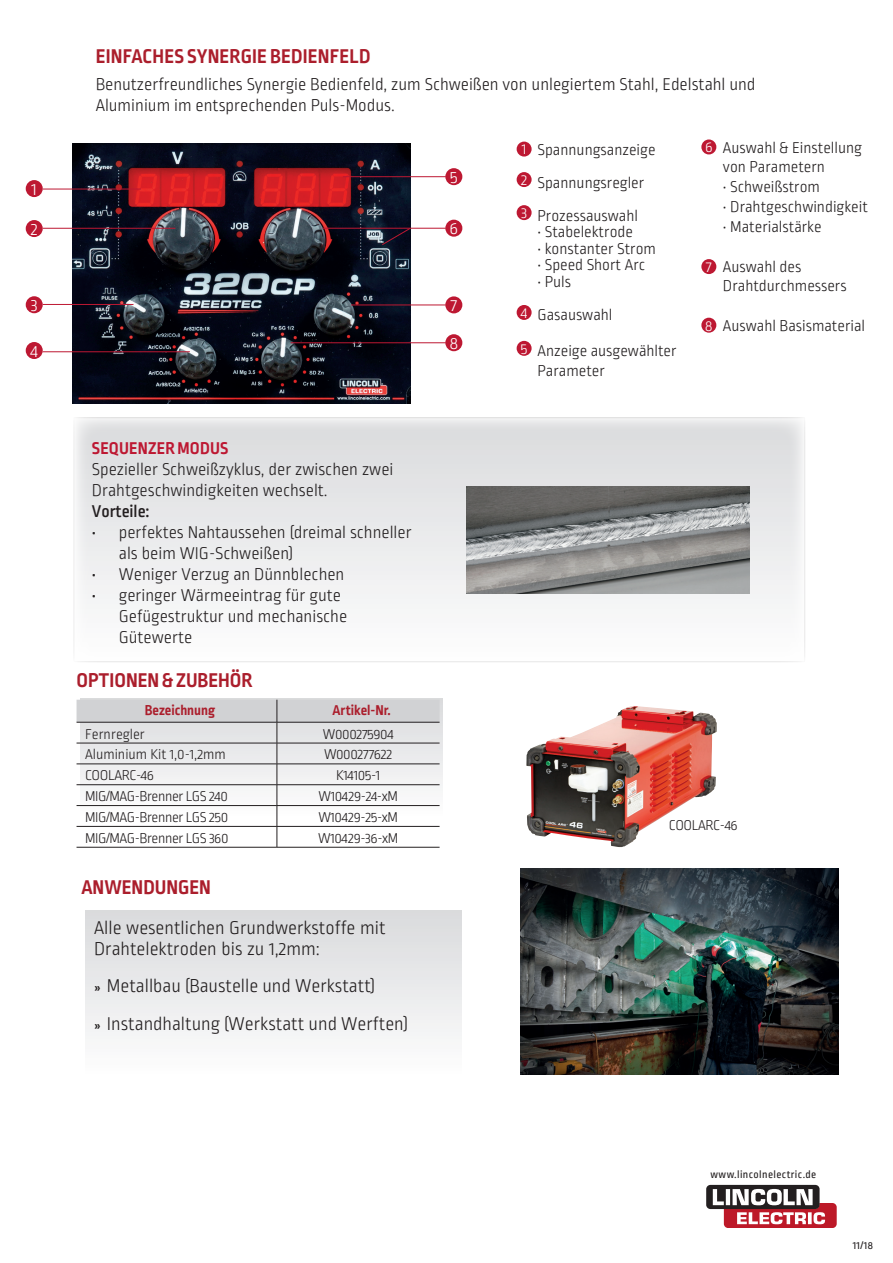
<style>
.page{position:relative;width:893px;height:1263px;background:#fff}
.page>*{position:absolute;margin:0;border:0;box-sizing:border-box;transform-origin:0 0}
.t1{font:700 21px "Ropa Sans Pro";color:#ab1e2c}
._11-Section_Options{font:300 19.5px/21px "Ropa Sans Pro";color:#231f20}
.t2{font:300 18px/21px "Ropa Sans Pro";color:#231f20}
.t3{font:700 18px "Ropa Sans Pro";letter-spacing:.01em;color:#bd1832}
.t4{font:500 18px "Ropa Sans Pro";color:#231f20}
.t5{font:300 18px "Ropa Sans Pro";color:#fff}
.t6{font:300 16.5px/19.8px "Ropa Sans Pro";color:#231f20}
.t7{font:300 15.9px "Ropa Sans Pro";color:#fff}
._04-Main_Text{font:300 15px "Ropa Sans Pro";letter-spacing:-.025em;color:#231f20}
._04-Main_Text-2{font:300 15px "Ropa Sans Pro";color:#231f20}
.t8{font:700 15px "Ropa Sans Pro";color:#ab1e2c}
._11-Section_Options-2{font:300 15px "Ropa Sans Pro";letter-spacing:-.025em;color:#231f20}
.pagina{font:11.25px "Ropa Sans Pro";letter-spacing:.035em;color:#231f20}
.s1{font-weight:400}
.s2{font-weight:500;font-size:13.5px}
</style>
<div class="page">
<svg style="left:706px;top:1184px;width:131px;height:43px"></svg>
<div style="left:445px;top:296px;width:17px;height:17px;background:#bd1832;border-radius:50%"></div>
<img style="left:72px;top:143px;width:338px;height:260px">
<hr style="left:43px;top:189px;width:98px;height:1px;background:#bd1832">
<hr style="left:43px;top:228px;width:132px;height:1px;background:#bd1832">
<hr style="left:43px;top:304px;width:90px;height:1px;background:#bd1832">
<hr style="left:351px;top:305px;width:95px;height:1px;background:#bd1832">
<div style="left:26px;top:180px;width:17px;height:17px;background:#bd1832;border-radius:50%"></div>
<div style="left:26px;top:220px;width:17px;height:17px;background:#bd1832;border-radius:50%"></div>
<div style="left:26px;top:296px;width:17px;height:17px;background:#bd1832;border-radius:50%"></div>
<div style="left:26px;top:342px;width:17px;height:17px;background:#bd1832;border-radius:50%"></div>
<div style="left:517px;top:142px;width:15px;height:15px;background:#bd1832;border-radius:50%"></div>
<div style="left:517px;top:172px;width:15px;height:15px;background:#bd1832;border-radius:50%"></div>
<div style="left:517px;top:205px;width:15px;height:15px;background:#bd1832;border-radius:50%"></div>
<div style="left:517px;top:305px;width:15px;height:15px;background:#bd1832;border-radius:50%"></div>
<div style="left:445px;top:220px;width:17px;height:17px;background:#bd1832;border-radius:50%"></div>
<hr style="left:323px;top:228px;width:123px;height:1px;background:#bd1832">
<div style="left:445px;top:168px;width:17px;height:17px;background:#bd1832;border-radius:50%"></div>
<hr style="left:343px;top:176px;width:103px;height:1px;background:#bd1832">
<hr style="left:43px;top:351px;width:147px;height:1px;background:#bd1832">
<svg style="left:381px;top:227px;width:30px;height:19px"></svg>
<div style="left:445px;top:334px;width:17px;height:17px;background:#bd1832;border-radius:50%"></div>
<hr style="left:291px;top:342px;width:155px;height:1px;background:#bd1832">
<div style="left:517px;top:341px;width:15px;height:15px;background:#bd1832;border-radius:50%"></div>
<div style="left:701px;top:139px;width:15px;height:15px;background:#bd1832;border-radius:50%"></div>
<div style="left:701px;top:259px;width:15px;height:15px;background:#bd1832;border-radius:50%"></div>
<div style="left:701px;top:318px;width:15px;height:15px;background:#bd1832;border-radius:50%"></div>
<div style="left:74px;top:418px;width:731px;height:244px;background:linear-gradient(to bottom,#dadbdd,#fcfdfd)"></div>
<hr style="left:77px;top:847px;width:200px;height:1px;background:#231f20">
<hr style="left:277px;top:847px;width:163px;height:1px;background:#231f20">
<svg style="left:77px;top:700px;width:363px;height:147px"></svg>
<div style="left:85px;top:911px;width:376px;height:163px;background:linear-gradient(to bottom,#d9dadc,#fdfdfe)"></div>
<img style="left:467px;top:487px;width:282px;height:106px">
<img style="left:526px;top:706px;width:191px;height:141px">
<img style="left:521px;top:868px;width:317px;height:206px">
<p class="t5" style="left:32px;top:179px;width:7px">1</p>
<p class="t5" style="left:31px;top:219px;width:9px">2</p>
<p class="t5" style="left:31px;top:295px;width:8px">3</p>
<p class="t5" style="left:31px;top:341px;width:9px">4</p>
<p class="t1" style="left:96px;top:44px;width:276px">EINFACHES SYNERGIE BEDIENFELD</p>
<p class="t2" style="left:96px;top:74px;width:661px">Benutzerfreundliches Synergie Bedienfeld, zum Schweißen von unlegiertem Stahl, Edelstahl und<br>Aluminium im entsprechenden Puls-Modus.</p>
<p class="t3" style="left:92px;top:437px;width:138px">SEQUENZER MODUS</p>
<p class="t2" style="left:92px;top:459px;width:303px">Spezieller Schweißzyklus, der zwischen zwei<br>Drahtgeschwindigkeiten wechselt.</p>
<p class="t4" style="left:92px;top:501px;width:59px">Vorteile:</p>
<p class="t2" style="left:119px;top:522px;width:294px;text-indent:-27px"><span class="s1">•</span> perfektes Nahtaussehen (dreimal schneller als beim WIG-Schweißen)</p>
<p class="t2" style="left:92px;top:564px;width:254px"><span class="s1">•</span> Weniger Verzug an Dünnblechen</p>
<p class="t2" style="left:119px;top:585px;width:230px;text-indent:-27px"><span class="s1">•</span> geringer Wärmeeintrag für gute<br>Gefügestruktur und mechanische<br>Gütewerte</p>
<p class="t1" style="left:77px;top:668px;width:178px">OPTIONEN &amp; ZUBEHÖR</p>
<p class="t8" style="left:145px;top:702px;width:72px">Bezeichnung</p>
<p class="t8" style="left:333px;top:702px;width:60px">Artikel-Nr.</p>
<p class="_04-Main_Text-2" style="left:85px;top:726px;width:61px">Fernregler</p>
<p class="_11-Section_Options-2" style="left:323px;top:726px;width:72px">W000275904</p>
<p class="_04-Main_Text-2" style="left:85px;top:747px;width:142px">Aluminium Kit 1,0-1,2mm</p>
<p class="_04-Main_Text" style="left:324px;top:747px;width:70px">W000277622</p>
<p class="_04-Main_Text" style="left:85px;top:767px;width:70px">COOLARC-46</p>
<p class="_04-Main_Text" style="left:336px;top:767px;width:46px">K14105-1</p>
<p class="_04-Main_Text" style="left:85px;top:788px;width:144px">MIG/MAG-Brenner LGS 240</p>
<p class="_04-Main_Text" style="left:319px;top:788px;width:81px">W10429-24-xM</p>
<p class="_04-Main_Text" style="left:85px;top:809px;width:145px">MIG/MAG-Brenner LGS 250</p>
<p class="_04-Main_Text" style="left:318px;top:809px;width:81px">W10429-25-xM</p>
<p class="_04-Main_Text" style="left:85px;top:830px;width:145px">MIG/MAG-Brenner LGS 360</p>
<p class="_04-Main_Text" style="left:318px;top:830px;width:81px">W10429-36-xM</p>
<p class="t1" style="left:81px;top:875px;width:131px">ANWENDUNGEN</p>
<p class="_11-Section_Options" style="left:94px;top:919px;width:293px">Alle wesentlichen Grundwerkstoffe mit<br>Drahtelektroden bis zu 1,2mm:</p>
<p class="_11-Section_Options" style="left:94px;top:976px;width:283px"><span class="s2">»</span> Metallbau (Baustelle und Werkstatt)</p>
<p class="_11-Section_Options" style="left:94px;top:1014px;width:316px"><span class="s2">»</span> Instandhaltung (Werkstatt und Werften)</p>
<p class="t5" style="left:450px;top:167px;width:9px">5</p>
<p class="t5" style="left:450px;top:219px;width:10px">6</p>
<p class="t5" style="left:450px;top:296px;width:8px">7</p>
<p class="t7" style="left:522px;top:141px;width:6px">1</p>
<p class="t7" style="left:521px;top:171px;width:8px">2</p>
<p class="t7" style="left:521px;top:204px;width:8px">3</p>
<p class="t7" style="left:521px;top:304px;width:8px">4</p>
<p class="t5" style="left:450px;top:333px;width:10px">8</p>
<p class="t7" style="left:521px;top:340px;width:8px">5</p>
<p class="t6" style="left:537px;top:141px;width:119px">Spannungsanzeige</p>
<p class="t6" style="left:537px;top:174px;width:108px">Spannungsregler</p>
<p class="t6" style="left:537px;top:207px;width:102px">Prozessauswahl</p>
<p class="t6" style="left:537px;top:223px;width:97px">• Stabelektrode</p>
<p class="t6" style="left:537px;top:240px;width:120px">• konstanter Strom</p>
<p class="t6" style="left:537px;top:256px;width:109px">• Speed Short Arc</p>
<p class="t6" style="left:537px;top:273px;width:35px">• Puls</p>
<p class="t6" style="left:537px;top:306px;width:76px">Gasauswahl</p>
<p class="t6" style="left:537px;top:342px;width:141px">Anzeige ausgewählter<br>Parameter</p>
<p class="t7" style="left:705px;top:139px;width:9px">6</p>
<p class="t7" style="left:706px;top:258px;width:7px">7</p>
<p class="t7" style="left:705px;top:317px;width:9px">8</p>
<p class="t6" style="left:723px;top:138px;width:141px">Auswahl &amp; Einstellung</p>
<p class="t6" style="left:723px;top:158px;width:104px">von Parametern</p>
<p class="t6" style="left:723px;top:178px;width:99px">• Schweißstrom</p>
<p class="t6" style="left:723px;top:198px;width:146px">• Drahtgeschwindigkeit</p>
<p class="t6" style="left:723px;top:218px;width:100px">• Materialstärke</p>
<p class="t6" style="left:723px;top:257px;width:80px">Auswahl des</p>
<p class="t6" style="left:723px;top:277px;width:125px">Drahtdurchmessers</p>
<p class="t6" style="left:723px;top:317px;width:144px">Auswahl Basismaterial</p>
<p class="_04-Main_Text" style="left:669px;top:817px;width:70px">COOLARC-46</p>
<p class="pagina" style="left:710px;top:1168px;width:107px">www.lincolnelectric.de</p>
<p class="pagina" style="left:853px;top:1239px;width:22px">11/18</p>
</div>
